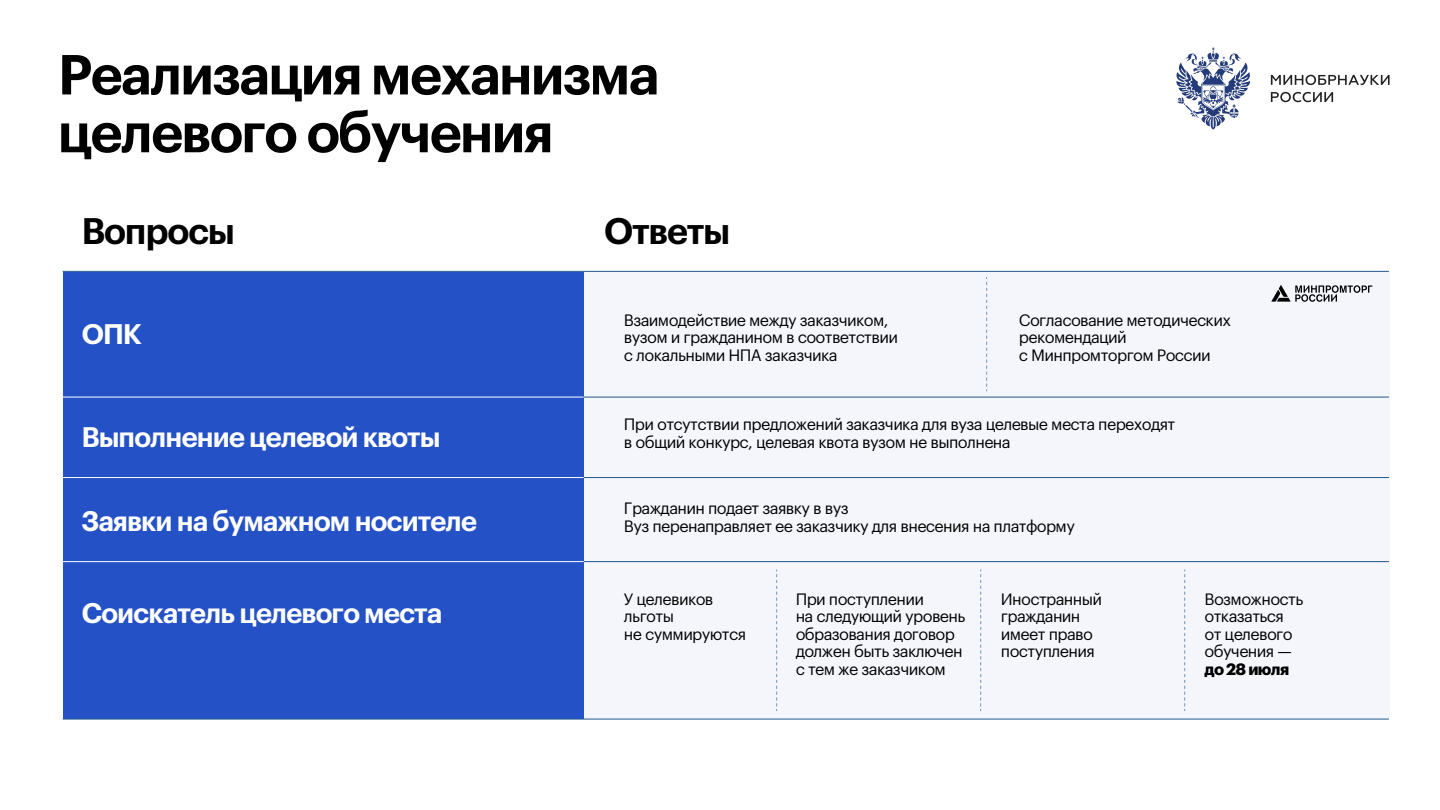
<style>
.page{position:relative;width:1440px;height:810px;background:#fff}
.page>*{position:absolute;margin:0;border:0;box-sizing:border-box;transform-origin:0 0}
.t1{font:600 55.12px/57.8px "Graphik LCG";letter-spacing:-.035em;color:#000}
.t2{font:600 36.15px "Graphik LCG";letter-spacing:-.035em;color:#000}
.t3{font:600 27.67px "Graphik LCG";letter-spacing:-.035em;color:#fff}
.t4{font:16.12px/17.5px "Graphik LCG";letter-spacing:-.035em;color:#000}
.t5{font:700 16.12px "Graphik LCG";letter-spacing:-.035em;color:#000}
</style>
<div class="page">
<div style="left:584px;top:271px;width:806px;height:448px;background:#f4f6fc"></div>
<div style="left:63px;top:272px;width:521px;height:447px;background:#2451c5"></div>
<svg style="left:1271px;top:75px;width:119px;height:10px"></svg>
<svg style="left:1271px;top:92px;width:62px;height:10px"></svg>
<svg style="left:1176px;top:47px;width:74px;height:82px"></svg>
<hr style="left:584px;top:397px;width:805px;height:1px;background:#25568c">
<hr style="left:63px;top:397px;width:521px;height:1px;background:#fff">
<hr style="left:584px;top:477px;width:805px;height:1px;background:#25568c">
<hr style="left:63px;top:477px;width:521px;height:1px;background:#fff">
<hr style="left:584px;top:561px;width:805px;height:1px;background:#25568c">
<hr style="left:63px;top:561px;width:521px;height:1px;background:#fff">
<hr style="left:63px;top:271px;width:1326px;height:1px;background:#25568c">
<hr style="left:63px;top:719px;width:1326px;height:1px;background:#25568c">
<svg style="left:986px;top:277px;width:1px;height:114px"></svg>
<svg style="left:776px;top:570px;width:1px;height:141px"></svg>
<svg style="left:980px;top:570px;width:1px;height:141px"></svg>
<svg style="left:1184px;top:570px;width:1px;height:141px"></svg>
<svg style="left:1271px;top:285px;width:101px;height:17px"></svg>
<h1 class="t1" style="left:58px;top:41px;width:603px">Реализация механизма целевого обучения</h1>
<h2 class="t2" style="left:81px;top:203px;width:155px">Вопросы</h2>
<h2 class="t2" style="left:604px;top:203px;width:128px">Ответы</h2>
<h3 class="t3" style="left:81px;top:312px;width:62px">ОПК</h3>
<p class="t4" style="left:624px;top:310px;width:275px">Взаимодействие между заказчиком, вузом и гражданином в соответствии с локальными НПА заказчика</p>
<p class="t4" style="left:1019px;top:310px;width:213px">Согласование методических рекомендаций<br>с Минпромторгом России</p>
<p class="t4" style="left:624px;top:414px;width:553px">При отсутствии предложений заказчика для вуза целевые места переходят</p>
<h3 class="t3" style="left:81px;top:416px;width:361px">Выполнение целевой квоты</h3>
<p class="t4" style="left:624px;top:432px;width:388px">в общий конкурс, целевая квота вузом не выполнена</p>
<h3 class="t3" style="left:81px;top:500px;width:397px">Заявки на бумажном носителе</h3>
<h3 class="t3" style="left:81px;top:592px;width:362px">Соискатель целевого места</h3>
<p class="t4" style="left:624px;top:498px;width:453px">Гражданин подает заявку в вуз<br>Вуз перенаправляет ее заказчику для внесения на платформу</p>
<p class="t4" style="left:624px;top:589px;width:124px">У целевиков льготы<br>не суммируются</p>
<p class="t4" style="left:796px;top:589px;width:171px">При поступлении<br>на следующий уровень образования договор должен быть заключен с тем же заказчиком</p>
<p class="t4" style="left:1001px;top:589px;width:103px">Иностранный гражданин имеет право поступления</p>
<p class="t4" style="left:1205px;top:589px;width:100px">Возможность отказаться от целевого обучения —</p>
<p class="t5" style="left:1205px;top:656px;width:86px">до 28 июля</p>
</div>
